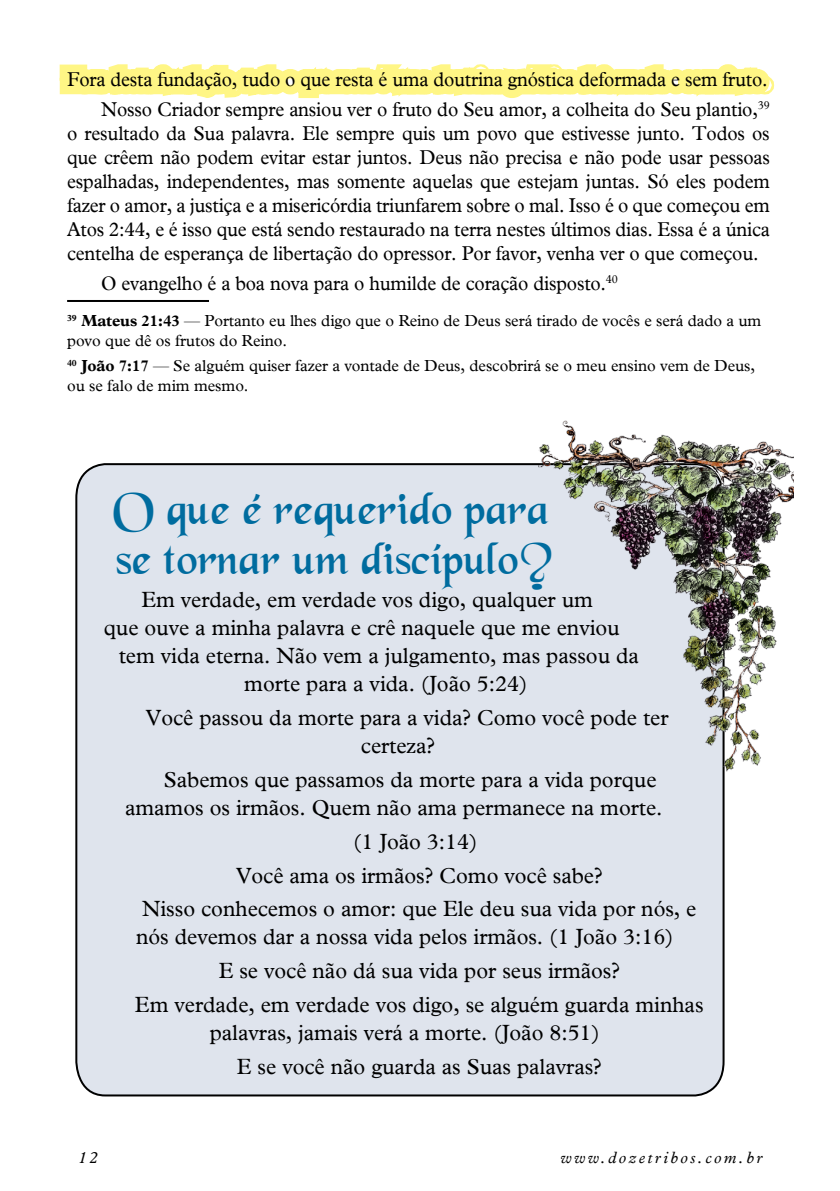
<style>
.page{position:relative;width:840px;height:1191px;background:#fff}
.page>*{position:absolute;margin:0;border:0;box-sizing:border-box;transform-origin:0 0}
.t1{font:48px/50px "Black";color:#006c9f}
.t2{font:22px/33.8px "Plantin";letter-spacing:-.005em;color:#000;text-align:right}
.t3{font:20px/24px "Plantin";letter-spacing:-.01em;color:#000;text-align:right;scale:.95 1}
.t4{font:italic 16.4px "Plantin";letter-spacing:.15em;color:#000}
.t5{font:16px/20px "Plantin";letter-spacing:-.005em;color:#000}
.s1{font-weight:700}
</style>
<div class="page">
<div style="left:75px;top:463px;width:650px;height:634px;background:#dfe4ed"></div>
<img style="left:538px;top:420px;width:254px;height:351px">
<svg style="left:59px;top:64px;width:716px;height:34px"></svg>
<hr style="left:67px;top:300px;width:142px;height:2px;background:#000">
<p class="t3" style="left:67px;top:64px;width:740px;line-height:29.6px">Fora desta fundação, tudo o que resta é uma doutrina gnóstica deformada e sem fruto.<br>Nosso Criador sempre ansiou ver o fruto do Seu amor, a colheita do Seu plantio,<sup>39</sup></p>
<p class="t3" style="left:67px;top:121px;width:741px;text-align:justify">o resultado da Sua palavra. Ele sempre quis um povo que estivesse junto. Todos os que crêem não podem evitar estar juntos. Deus não precisa e não pode usar pessoas espalhadas, independentes, mas somente aquelas que estejam juntas. Só eles podem fazer o amor, a justiça e a misericórdia triunfarem sobre o mal. Isso é o que começou em Atos 2:44, e é isso que está sendo restaurado na terra nestes últimos dias. Essa é a única centelha de esperança de libertação do opressor. Por favor, venha ver o que começou.</p>
<p class="t3" style="left:101px;top:271px;width:545px">O evangelho é a boa nova para o humilde de coração disposto.<sup>40</sup></p>
<p class="t5" style="left:67px;top:310px;width:695px"><sup>39</sup> <span class="s1">Mateus 21:43</span> — Portanto eu lhes digo que o Reino de Deus será tirado de vocês e será dado a um povo que dê os frutos do Reino.</p>
<p class="t5" style="left:67px;top:355px;width:689px"><sup>40</sup> <span class="s1">João 7:17</span> — Se alguém quiser fazer a vontade de Deus, descobrirá se o meu ensino vem de Deus, ou se falo de mim mesmo.</p>
<h1 class="t1" style="left:112px;top:485px;width:442px">O que é requerido para se tornar um discípulo?</h1>
<p class="t2" style="left:141px;top:583px;width:453px">Em verdade, em verdade vos digo, qualquer um</p>
<p class="t2" style="left:104px;top:611px;width:517px">que ouve a minha palavra e crê naquele que me enviou</p>
<p class="t2" style="left:119px;top:639px;width:521px">tem vida eterna. Não vem a julgamento, mas passou da</p>
<p class="t2" style="left:244px;top:667px;width:284px">morte para a vida. (João 5:24)</p>
<p class="t2" style="left:360px;top:703px;width:309px;line-height:28px;text-align:left;text-indent:-215px">Você passou da morte para a vida? Como você pode ter certeza?</p>
<p class="t2" style="left:125px;top:765px;width:538px;line-height:28px">Sabemos que passamos da morte para a vida porque amamos os irmãos. Quem não ama permanece na morte.</p>
<p class="t2" style="left:142px;top:824px;width:555px;text-align:center">(1 João 3:14)<br>Você ama os irmãos? Como você sabe?<br>Nisso conhecemos o amor: que Ele deu sua vida por nós, e</p>
<p class="t2" style="left:136px;top:919px;width:539px">nós devemos dar a nossa vida pelos irmãos. (1 João 3:16)</p>
<p class="t2" style="left:218px;top:953px;width:402px">E se você não dá sua vida por seus irmãos?</p>
<p class="t2" style="left:135px;top:987px;width:570px">Em verdade, em verdade vos digo, se alguém guarda minhas</p>
<p class="t2" style="left:210px;top:1015px;width:393px">palavras, jamais verá a morte. (João 8:51)<br>E se você não guarda as Suas palavras?</p>
<p class="t4" style="left:78px;top:1147px;width:21px">12</p>
<p class="t4" style="left:560px;top:1147px;width:203px">www.dozetribos.com.br</p>
</div>
